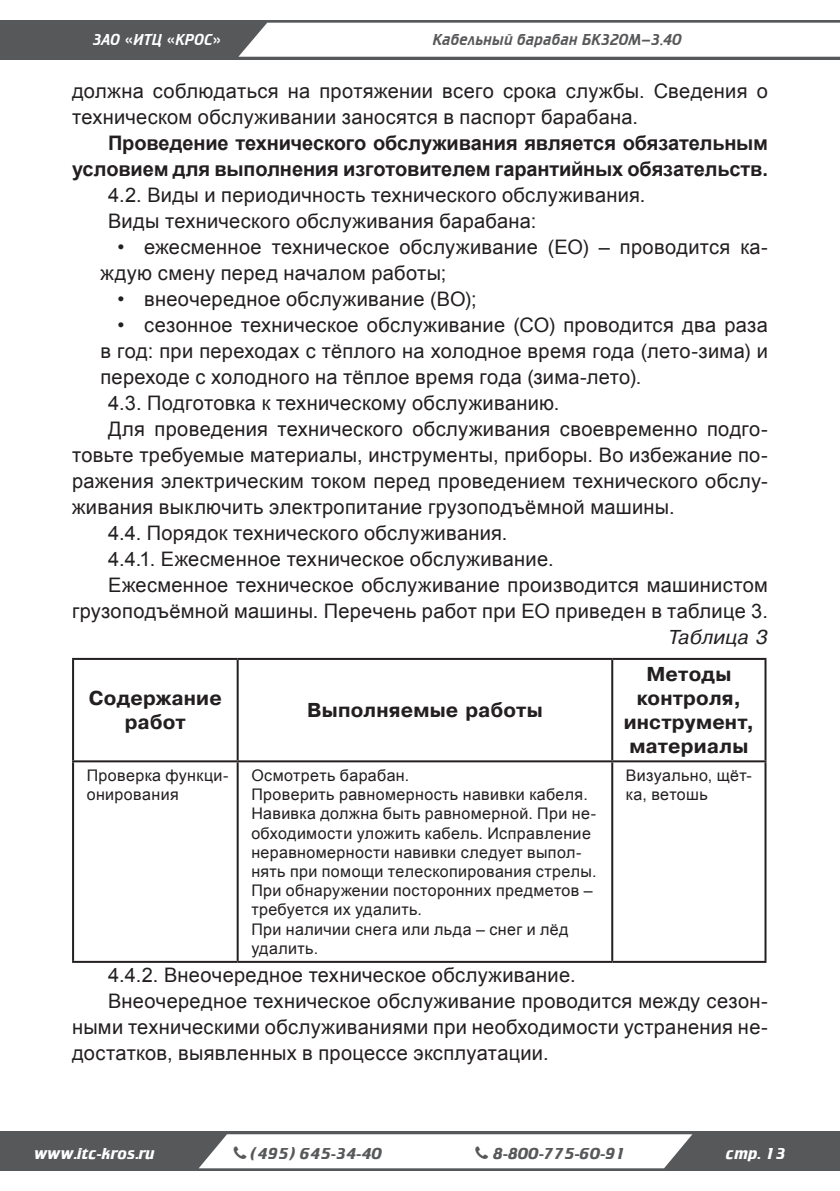
<style>
.page{position:relative;width:840px;height:1191px;background:#fff}
.page>*{position:absolute;margin:0;border:0;box-sizing:border-box;transform-origin:0 0}
.t1{font:20px/26px "Arial";letter-spacing:.015em;color:#231f20}
.t2{font:700 20px/26px "Arial";letter-spacing:-.005em;color:#231f20;text-align:right}
.t3{font:20px/24px "Pragmatica Bold Cyrillic";letter-spacing:.01em;color:#231f20;text-align:center}
.t4{font:20px "Pragmatica Italic Cyrillic";color:#231f20}
.t5{font:16px/19.2px "Arial";letter-spacing:.025em;color:#231f20}
.t6{font:700 16px "Cricket";color:#57585a}
.t7{font:16px "Cricket";letter-spacing:.005em;color:#57585a}
.t8{font:700 16px "Cricket";color:#fff}
.t9{font:16px "Cricket";letter-spacing:.005em;color:#fff}
</style>
<div class="page">
<div style="left:0;top:20px;width:839px;height:40px;background:#57585a"></div>
<div style="left:238px;top:23px;width:601px;height:34px;background:#fff"></div>
<div style="left:0;top:1131px;width:839px;height:40px;background:#57585a"></div>
<hr style="left:72px;top:658px;width:165px;height:2px;background:#231f20">
<hr style="left:72px;top:660px;width:2px;height:100px;background:#231f20">
<hr style="left:237px;top:658px;width:375px;height:2px;background:#231f20">
<hr style="left:236px;top:660px;width:2px;height:100px;background:#231f20">
<hr style="left:612px;top:658px;width:154px;height:2px;background:#231f20">
<hr style="left:611px;top:660px;width:2px;height:100px;background:#231f20">
<hr style="left:764px;top:660px;width:2px;height:100px;background:#231f20">
<hr style="left:72px;top:760px;width:165px;height:2px;background:#231f20">
<hr style="left:72px;top:762px;width:2px;height:199px;background:#231f20">
<hr style="left:237px;top:760px;width:375px;height:2px;background:#231f20">
<hr style="left:236px;top:762px;width:2px;height:199px;background:#231f20">
<hr style="left:612px;top:760px;width:154px;height:2px;background:#231f20">
<hr style="left:611px;top:762px;width:2px;height:199px;background:#231f20">
<hr style="left:764px;top:762px;width:2px;height:199px;background:#231f20">
<hr style="left:72px;top:961px;width:165px;height:2px;background:#231f20">
<hr style="left:237px;top:961px;width:375px;height:2px;background:#231f20">
<hr style="left:612px;top:961px;width:154px;height:2px;background:#231f20">
<svg style="left:199px;top:1134px;width:493px;height:34px"></svg>
<p class="t9" style="left:93px;top:31px;width:130px">ЗАО «ИТЦ «КРОС»</p>
<p class="t7" style="left:432px;top:31px;width:250px">Кабельный барабан БК320М-3.40</p>
<p class="t1" style="left:72px;top:78px;width:697px">должна соблюдаться на протяжении всего срока службы. Сведения о техническом обслуживании заносятся в паспорт барабана.</p>
<p class="t2" style="left:72px;top:131px;width:697px">Проведение технического обслуживания является обязательным условием для выполнения изготовителем гарантийных обязательств.</p>
<p class="t1" style="left:108px;top:182px;width:538px">4.2. Виды и периодичность технического обслуживания.<br>Виды технического обслуживания барабана:</p>
<p class="t1" style="left:100px;top:234px;width:668px;text-indent:17px">• ежесменное техническое обслуживание (ЕО) – проводится ка&shy;ждую смену перед началом работы;</p>
<p class="t1" style="left:117px;top:286px;width:360px">• внеочередное обслуживание (ВО);</p>
<p class="t1" style="left:117px;top:312px;width:651px">• сезонное техническое обслуживание (СО) проводится два раза</p>
<p class="t1" style="left:100px;top:338px;width:668px">в год: при переходах с тёплого на холодное время года (лето-зима) и</p>
<p class="t1" style="left:100px;top:364px;width:542px">переходе с холодного на тёплое время года (зима-лето).</p>
<p class="t1" style="left:108px;top:390px;width:452px">4.3. Подготовка к техническому обслуживанию.</p>
<p class="t1" style="left:108px;top:416px;width:661px">Для проведения технического обслуживания своевременно подго-</p>
<p class="t1" style="left:72px;top:442px;width:697px">товьте требуемые материалы, инструменты, приборы. Во избежание по-</p>
<p class="t1" style="left:72px;top:468px;width:697px">ражения электрическим током перед проведением технического обслу-</p>
<p class="t1" style="left:72px;top:494px;width:603px">живания выключить электропитание грузоподъёмной машины.</p>
<p class="t1" style="left:108px;top:520px;width:400px">4.4. Порядок технического обслуживания.</p>
<p class="t1" style="left:108px;top:546px;width:446px">4.4.1. Ежесменное техническое обслуживание.</p>
<p class="t1" style="left:108px;top:572px;width:661px">Ежесменное техническое обслуживание производится машинистом</p>
<p class="t1" style="left:72px;top:598px;width:697px">грузоподъёмной машины. Перечень работ при ЕО приведен в таблице 3.</p>
<p class="t4" style="left:668px;top:627px;width:101px">Таблица 3</p>
<p class="t3" style="left:89px;top:687px;width:134px">Содержание работ</p>
<p class="t3" style="left:307px;top:699px;width:237px">Выполняемые работы</p>
<p class="t3" style="left:623px;top:663px;width:132px">Методы контроля, инструмент, материалы</p>
<p class="t5" style="left:87px;top:766px;width:143px">Проверка функци&shy;онирования</p>
<p class="t5" style="left:251px;top:766px;width:346px">Осмотреть барабан.<br>Проверить равномерность навивки кабеля.<br>Навивка должна быть равномерной. При не&shy;обходимости уложить кабель. Исправление неравномерности навивки следует выпол&shy;нять при помощи телескопирования стрелы.<br>При обнаружении посторонних предметов – требуется их удалить.<br>При наличии снега или льда – снег и лёд удалить.</p>
<p class="t5" style="left:625px;top:766px;width:127px">Визуально, щёт&shy;ка, ветошь</p>
<p class="t1" style="left:108px;top:962px;width:468px">4.4.2. Внеочередное техническое обслуживание.</p>
<p class="t1" style="left:108px;top:988px;width:661px">Внеочередное техническое обслуживание проводится между сезон-</p>
<p class="t1" style="left:72px;top:1014px;width:697px">ными техническими обслуживаниями при необходимости устранения не-</p>
<p class="t1" style="left:72px;top:1040px;width:477px">достатков, выявленных в процессе эксплуатации.</p>
<p class="t8" style="left:35px;top:1145px;width:122px">www.itc-kros.ru</p>
<p class="t6" style="left:251px;top:1145px;width:133px">(495) 645-34-40</p>
<p class="t6" style="left:492px;top:1145px;width:135px">8-800-775-60-91</p>
<p class="t8" style="left:725px;top:1145px;width:61px">стр. 13</p>
</div>
